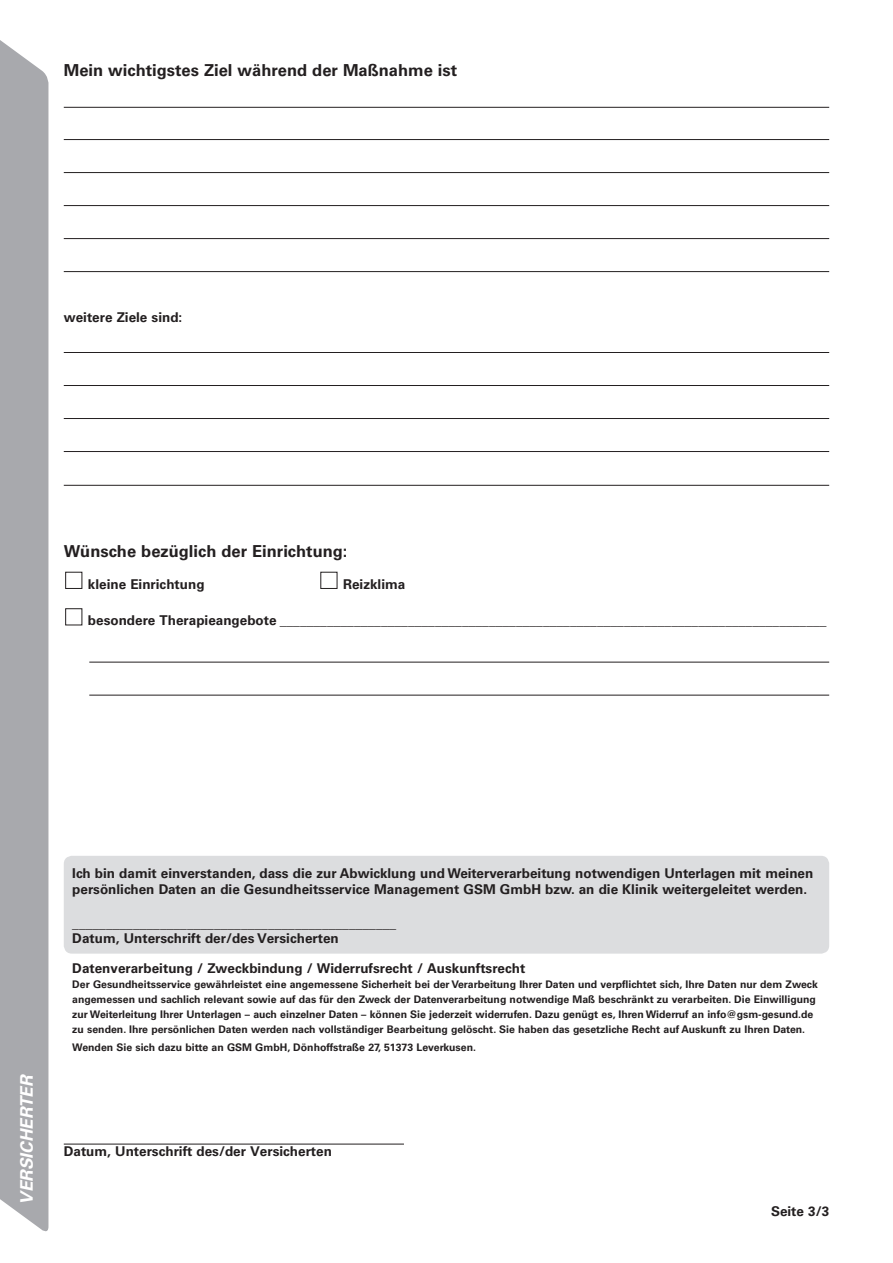
<style>
.page{position:relative;width:893px;height:1263px;background:#fff}
.page>*{position:absolute;margin:0;border:0;box-sizing:border-box;transform-origin:0 0}
.t1{font:italic 700 17.25px "Univers LT Std";color:#fff}
.t2{font:700 16.5px "Univers";color:#231f20}
.t3{font:700 13.5px/16.5px "Univers";color:#231f20}
.t4{font:700 10.5px/15px "Univers";color:#231f20}
</style>
<div class="page">
<div style="left:64px;top:856px;width:765px;height:98px;background:#dcdddf;border-radius:8px"></div>
<hr style="left:64px;top:107px;width:765px;height:1px;background:#231f20">
<hr style="left:64px;top:139px;width:765px;height:1px;background:#231f20">
<hr style="left:64px;top:172px;width:765px;height:1px;background:#231f20">
<hr style="left:64px;top:205px;width:765px;height:1px;background:#231f20">
<hr style="left:64px;top:238px;width:765px;height:1px;background:#231f20">
<hr style="left:64px;top:271px;width:765px;height:1px;background:#231f20">
<hr style="left:64px;top:352px;width:765px;height:1px;background:#231f20">
<hr style="left:64px;top:385px;width:765px;height:1px;background:#231f20">
<hr style="left:64px;top:418px;width:765px;height:1px;background:#231f20">
<hr style="left:64px;top:451px;width:765px;height:1px;background:#231f20">
<hr style="left:64px;top:485px;width:765px;height:1px;background:#231f20">
<hr style="left:89px;top:662px;width:740px;height:1px;background:#231f20">
<hr style="left:89px;top:695px;width:740px;height:1px;background:#231f20">
<hr style="left:64px;top:1144px;width:340px;height:1px;background:#231f20">
<div style="left:65px;top:572px;width:17px;height:17px;border:1px solid #231f20"></div>
<div style="left:65px;top:608px;width:17px;height:17px;border:1px solid #231f20"></div>
<div style="left:0;top:40px;width:48px;height:1192px;background:#a8a9ad"></div>
<p class="t2" style="left:64px;top:61px;width:395px">Mein wichtigstes Ziel während der Maßnahme ist</p>
<p class="t3" style="left:64px;top:309px;width:120px">weitere Ziele sind:</p>
<p class="t2" style="left:64px;top:541px;width:285px">Wünsche bezüglich der Einrichtung:</p>
<p class="t3" style="left:88px;top:576px;width:118px">kleine Einrichtung</p>
<p class="t3" style="left:343px;top:576px;width:64px">Reizklima</p>
<p class="t3" style="left:88px;top:612px;width:740px">besondere Therapieangebote _________________________________________________________________________________</p>
<p class="t1" style="left:17px;top:1205px;width:132px;rotate:-90deg">VERSICHERTER</p>
<p class="t3" style="left:72px;top:865px;width:743px">Ich bin damit einverstanden, dass die zur Abwicklung und Weiterverarbeitung notwendigen Unterlagen mit meinen persönlichen Daten an die Gesundheitsservice Management GSM GmbH bzw. an die Klinik weitergeleitet werden.</p>
<p class="t3" style="left:72px;top:916px;width:325px;line-height:15px">________________________________________________<br>Datum, Unterschrift der/des Versicherten</p>
<p class="t3" style="left:72px;top:960px;width:455px">Datenverarbeitung / Zweckbindung / Widerrufsrecht / Auskunftsrecht</p>
<p class="t4" style="left:72px;top:977px;width:747px">Der Gesundheitsservice gewährleistet eine angemessene Sicherheit bei der Verarbeitung Ihrer Daten und verpflichtet sich, Ihre Daten nur dem Zweck angemessen und sachlich relevant sowie auf das für den Zweck der Datenverarbeitung notwendige Maß beschränkt zu verarbeiten. Die Einwilligung zur Weiterleitung Ihrer Unterlagen – auch einzelner Daten – können Sie jederzeit widerrufen. Dazu genügt es, Ihren Widerruf an info@gsm-gesund.de zu senden. Ihre persönlichen Daten werden nach vollständiger Bearbeitung gelöscht. Sie haben das gesetzliche Recht auf Auskunft zu Ihren Daten.</p>
<p class="t4" style="left:72px;top:1039px;width:405px">Wenden Sie sich dazu bitte an GSM GmbH, Dönhoffstraße 27, 51373 Leverkusen.</p>
<p class="t3" style="left:64px;top:1143px;width:270px">Datum, Unterschrift des/der Versicherten</p>
<p class="t3" style="left:771px;top:1203px;width:60px">Seite 3/3</p>
</div>
